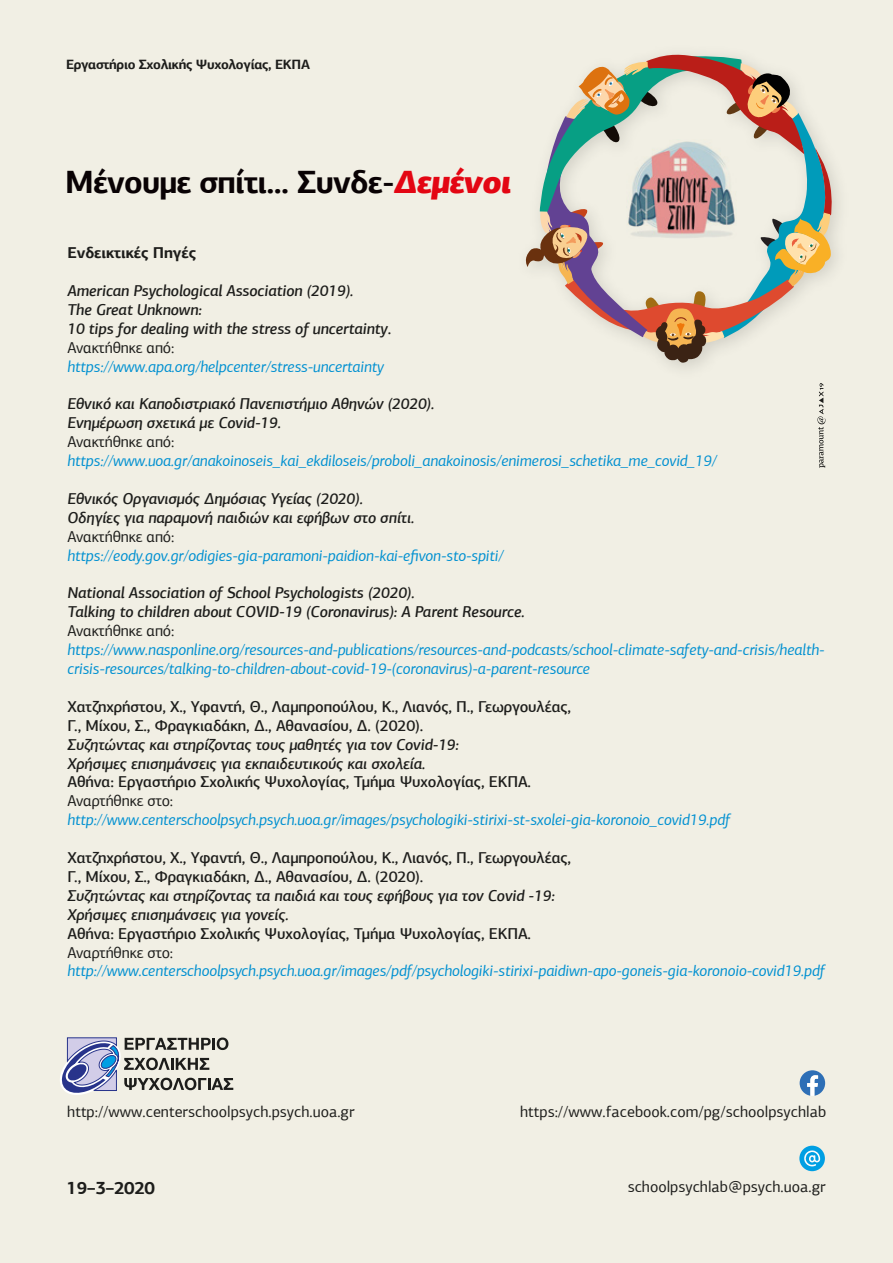
<style>
.page{position:relative;width:893px;height:1263px;background:#f1efe4}
.page>*{position:absolute;margin:0;border:0;box-sizing:border-box;transform-origin:0 0}
.t1{font:700 32.25px "PF Agora Sans Pro";letter-spacing:-.025em;color:#090204}
.t2{font:700 18px "PF Agora Sans Pro";letter-spacing:-.025em;color:#1d1d1b}
.t3{font:italic 15.75px/18.9px "PF Agora Sans Pro";letter-spacing:-.01em;color:#0090d1}
.t4{font:italic 500 15.75px/18.9px "PF Agora Sans Pro";letter-spacing:-.01em;color:#1d1d1b}
.t5{font:500 15.75px/18.9px "PF Agora Sans Pro";letter-spacing:-.01em;color:#1d1d1b}
.t6{font:15.75px "PF Agora Sans Pro";color:#1d1d1b}
.t7{font:700 15.75px "PF Agora Sans Pro";letter-spacing:-.01em;color:#1d1d1b}
.t8{font:700 13.5px "PF Agora Sans Pro";letter-spacing:-.025em;color:#1d1d1b}
.s1{font-weight:900;font-style:italic;color:#e30613}
.s2{font-style:normal}
.s3{font-weight:400;font-style:normal}
</style>
<div class="page">
<svg style="left:525px;top:54px;width:308px;height:309px"></svg>
<img style="left:626px;top:139px;width:111px;height:101px">
<svg style="left:60px;top:1037px;width:173px;height:58px"></svg>
<svg style="left:800px;top:1070px;width:25px;height:26px"></svg>
<div style="left:799px;top:1146px;width:26px;height:25px;background:#009fe3;border-radius:50%"></div>
<svg style="left:804px;top:1150px;width:16px;height:16px"></svg>
<svg style="left:817px;top:383px;width:8px;height:85px"></svg>
<p class="t8" style="left:66px;top:56px;width:246px">Εργαστήριο Σχολικής Ψυχολογίας, ΕΚΠΑ</p>
<h1 class="t1" style="left:65px;top:162px;width:448px">Μένουµε σπίτι... Συνδε-<span class="s1">∆εµένοι</span></h1>
<p class="t7" style="left:67px;top:243px;width:130px">Ενδεικτικές Πηγές</p>
<p class="t4" style="left:67px;top:281px;width:325px">American Psychological Association (2019).<br>The Great Unknown:<br>10 tips for dealing with the stress of uncertainty<span class="s2">.<br></span><span class="s3">Ανακτήθηκε από:</span></p>
<p class="t3" style="left:67px;top:357px;width:318px">https://www.apa.org/helpcenter/stress-uncertainty</p>
<p class="t4" style="left:67px;top:394px;width:369px">Εθνικό και Καποδιστριακό Πανεπιστήµιο Αθηνών (2020).<br>Ενηµέρωση σχετικά µε Covid-19.</p>
<p class="t6" style="left:67px;top:432px;width:108px">Ανακτήθηκε από:</p>
<p class="t3" style="left:67px;top:451px;width:651px">https://www.uoa.gr/anakoinoseis_kai_ekdiloseis/proboli_anakoinosis/enimerosi_schetika_me_covid_19/</p>
<p class="t4" style="left:67px;top:489px;width:349px">Εθνικός Οργανισµός ∆ηµόσιας Υγείας (2020).<br>Οδηγίες για παραµονή παιδιών και εφήβων στο σπίτι.</p>
<p class="t6" style="left:67px;top:527px;width:108px">Ανακτήθηκε από:</p>
<p class="t3" style="left:67px;top:546px;width:438px">https://eody.gov.gr/odigies-gia-paramoni-paidion-kai-efivon-sto-spiti/</p>
<p class="t4" style="left:67px;top:583px;width:459px">National Association of School Psychologists (2020).<br>Talking to children about COVID-19 (Coronavirus): A Parent Resource.</p>
<p class="t6" style="left:67px;top:621px;width:108px">Ανακτήθηκε από:</p>
<p class="t3" style="left:67px;top:640px;width:759px">https://www.nasponline.org/resources-and-publications/resources-and-podcasts/school-climate-safety-and-crisis/health&shy;crisis-resources/talking-to-children-about-covid-19-(coronavirus)-a-parent-resource</p>
<p class="t5" style="left:67px;top:697px;width:505px">Χατζηχρήστου, X., Υφαντή, Θ., Λαµπροπούλου, Κ., Λιανός, Π., Γεωργουλέας,<br>Γ., Μίχου, Σ., Φραγκιαδάκη, ∆., Αθανασίου, ∆. (2020).</p>
<p class="t4" style="left:67px;top:735px;width:393px">Συζητώντας και στηρίζοντας τους µαθητές για τον Covid-19:<br>Χρήσιµες επισηµάνσεις για εκπαιδευτικούς και σχολεία.</p>
<p class="t5" style="left:67px;top:772px;width:465px">Αθήνα: Εργαστήριο Σχολικής Ψυχολογίας, Τµήµα Ψυχολογίας, ΕΚΠΑ.</p>
<p class="t6" style="left:67px;top:791px;width:107px">Αναρτήθηκε στο:</p>
<p class="t3" style="left:67px;top:810px;width:664px">http://www.centerschoolpsych.psych.uoa.gr/images/psychologiki-stirixi-st-sxolei-gia-koronoio_covid19.pdf</p>
<p class="t5" style="left:67px;top:848px;width:505px">Χατζηχρήστου, X., Υφαντή, Θ., Λαµπροπούλου, Κ., Λιανός, Π., Γεωργουλέας,<br>Γ., Μίχου, Σ., Φραγκιαδάκη, ∆., Αθανασίου, ∆. (2020).</p>
<p class="t4" style="left:67px;top:886px;width:489px">Συζητώντας και στηρίζοντας τα παιδιά και τους εφήβους για τον Covid -19:<br>Χρήσιµες επισηµάνσεις για γονείς.</p>
<p class="t5" style="left:67px;top:924px;width:465px">Αθήνα: Εργαστήριο Σχολικής Ψυχολογίας, Τµήµα Ψυχολογίας, ΕΚΠΑ.</p>
<p class="t6" style="left:67px;top:943px;width:107px">Αναρτήθηκε στο:</p>
<p class="t3" style="left:67px;top:962px;width:759px">http://www.centerschoolpsych.psych.uoa.gr/images/pdf/psychologiki-stirixi-paidiwn-apo-goneis-gia-koronoio-covid19.pdf</p>
<p class="t6" style="left:67px;top:1102px;width:289px">http://www.centerschoolpsych.psych.uoa.gr</p>
<p class="t6" style="left:520px;top:1102px;width:308px">https://www.facebook.com/pg/schoolpsychlab</p>
<p class="t2" style="left:67px;top:1177px;width:90px">19–3–2020</p>
<p class="t6" style="left:628px;top:1177px;width:200px">schoolpsychlab@psych.uoa.gr</p>
</div>
